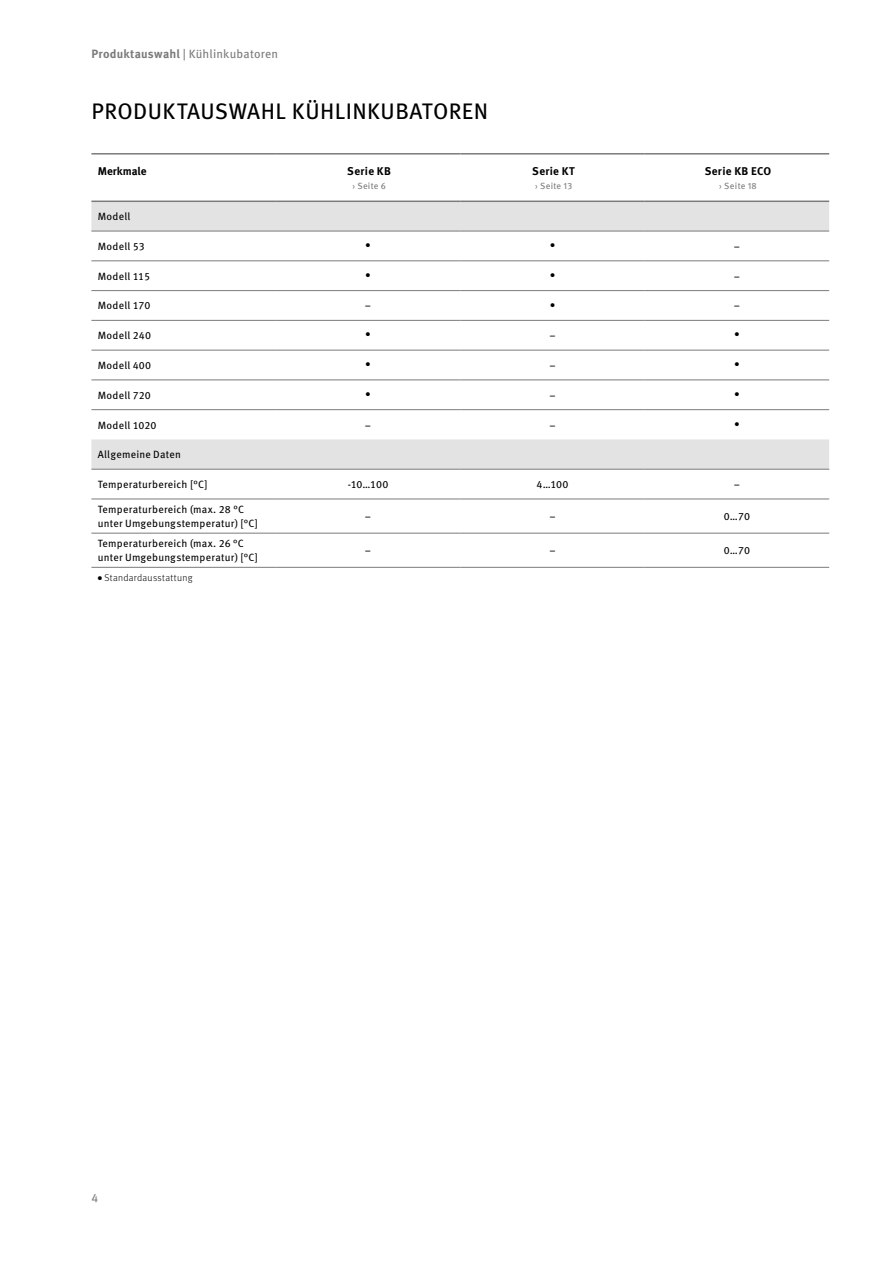
<style>
.page{position:relative;width:893px;height:1263px;background:#fff}
.page>*{position:absolute;margin:0;border:0;box-sizing:border-box;transform-origin:0 0}
.t1{font:22.5px "Meta Pro";letter-spacing:.02em;color:#000}
.t2{font:12px "Meta Pro";letter-spacing:.015em;color:#7c7b7b}
.t3{font:700 11.25px "Meta Pro";letter-spacing:.025em;color:#000}
.t4{font:700 11.25px "Meta Pro";color:#000}
.t5{font:10.5px/13.5px "Meta Pro";letter-spacing:.02em;color:#000}
.t6{font:300 9.75px "Meta Pro";letter-spacing:.025em;color:#000}
.t7{font:9px "Meta Pro";letter-spacing:.035em;color:#7c7b7b}
.t8{font:5.25px "Meta Pro";color:#000}
.s1{font-weight:700}
.s2{font-size:5.25px}
</style>
<div class="page">
<svg style="left:91px;top:202px;width:738px;height:267px"></svg>
<hr style="left:91px;top:153px;width:185px;height:2px;background:#7c7b7b">
<hr style="left:91px;top:201px;width:185px;height:1px;background:#7c7b7b">
<hr style="left:276px;top:153px;width:184px;height:2px;background:#7c7b7b">
<hr style="left:276px;top:201px;width:184px;height:1px;background:#7c7b7b">
<hr style="left:460px;top:153px;width:185px;height:2px;background:#7c7b7b">
<hr style="left:460px;top:201px;width:185px;height:1px;background:#7c7b7b">
<hr style="left:645px;top:153px;width:184px;height:2px;background:#7c7b7b">
<hr style="left:645px;top:201px;width:184px;height:1px;background:#7c7b7b">
<hr style="left:645px;top:231px;width:184px;height:1px;background:#7c7b7b">
<hr style="left:91px;top:260px;width:185px;height:1px;background:#7c7b7b">
<hr style="left:276px;top:260px;width:184px;height:1px;background:#7c7b7b">
<hr style="left:460px;top:260px;width:185px;height:1px;background:#7c7b7b">
<hr style="left:645px;top:260px;width:184px;height:1px;background:#7c7b7b">
<hr style="left:91px;top:290px;width:185px;height:1px;background:#7c7b7b">
<hr style="left:276px;top:290px;width:184px;height:1px;background:#7c7b7b">
<hr style="left:460px;top:290px;width:185px;height:1px;background:#7c7b7b">
<hr style="left:645px;top:290px;width:184px;height:1px;background:#7c7b7b">
<hr style="left:91px;top:320px;width:185px;height:1px;background:#7c7b7b">
<hr style="left:276px;top:320px;width:184px;height:1px;background:#7c7b7b">
<hr style="left:460px;top:320px;width:185px;height:1px;background:#7c7b7b">
<hr style="left:645px;top:320px;width:184px;height:1px;background:#7c7b7b">
<hr style="left:91px;top:350px;width:185px;height:1px;background:#7c7b7b">
<hr style="left:276px;top:350px;width:184px;height:1px;background:#7c7b7b">
<hr style="left:460px;top:350px;width:185px;height:1px;background:#7c7b7b">
<hr style="left:645px;top:350px;width:184px;height:1px;background:#7c7b7b">
<hr style="left:91px;top:379px;width:185px;height:1px;background:#7c7b7b">
<hr style="left:276px;top:379px;width:184px;height:1px;background:#7c7b7b">
<hr style="left:460px;top:379px;width:185px;height:1px;background:#7c7b7b">
<hr style="left:645px;top:379px;width:184px;height:1px;background:#7c7b7b">
<hr style="left:91px;top:409px;width:185px;height:1px;background:#7c7b7b">
<hr style="left:276px;top:409px;width:184px;height:1px;background:#7c7b7b">
<hr style="left:460px;top:409px;width:185px;height:1px;background:#7c7b7b">
<hr style="left:645px;top:409px;width:184px;height:1px;background:#7c7b7b">
<hr style="left:645px;top:469px;width:184px;height:1px;background:#7c7b7b">
<hr style="left:91px;top:499px;width:185px;height:1px;background:#7c7b7b">
<hr style="left:276px;top:499px;width:184px;height:1px;background:#7c7b7b">
<hr style="left:460px;top:499px;width:185px;height:1px;background:#7c7b7b">
<hr style="left:645px;top:499px;width:184px;height:1px;background:#7c7b7b">
<hr style="left:91px;top:533px;width:185px;height:1px;background:#7c7b7b">
<hr style="left:276px;top:533px;width:184px;height:1px;background:#7c7b7b">
<hr style="left:460px;top:533px;width:185px;height:1px;background:#7c7b7b">
<hr style="left:645px;top:533px;width:184px;height:1px;background:#7c7b7b">
<hr style="left:91px;top:231px;width:185px;height:1px;background:#7c7b7b">
<hr style="left:276px;top:231px;width:184px;height:1px;background:#7c7b7b">
<hr style="left:460px;top:231px;width:185px;height:1px;background:#7c7b7b">
<hr style="left:91px;top:469px;width:185px;height:1px;background:#7c7b7b">
<hr style="left:276px;top:469px;width:184px;height:1px;background:#7c7b7b">
<hr style="left:460px;top:469px;width:185px;height:1px;background:#7c7b7b">
<hr style="left:91px;top:567px;width:185px;height:1px;background:#7c7b7b">
<hr style="left:276px;top:567px;width:184px;height:1px;background:#7c7b7b">
<hr style="left:460px;top:567px;width:185px;height:1px;background:#7c7b7b">
<hr style="left:645px;top:567px;width:184px;height:1px;background:#7c7b7b">
<p class="t2" style="left:91px;top:44px;width:188px"><span class="s1">Produktauswahl</span> | Kühlinkubatoren</p>
<h1 class="t1" style="left:92px;top:94px;width:398px">PRODUKTAUSWAHL KÜHLINKUBATOREN</h1>
<p class="t4" style="left:98px;top:162px;width:50px">Merkmale</p>
<p class="t3" style="left:347px;top:162px;width:45px">Serie KB</p>
<p class="t7" style="left:352px;top:178px;width:35px">› Seite 6</p>
<p class="t3" style="left:532px;top:162px;width:44px">Serie KT</p>
<p class="t7" style="left:535px;top:178px;width:39px">› Seite 13</p>
<p class="t3" style="left:705px;top:162px;width:68px">Serie KB ECO</p>
<p class="t7" style="left:719px;top:178px;width:39px">› Seite 18</p>
<p class="t5" style="left:98px;top:209px;width:34px">Modell</p>
<p class="t5" style="left:98px;top:239px;width:48px">Modell 53</p>
<p class="t8" style="left:366px;top:241px;width:6px">●</p>
<p class="t8" style="left:550px;top:241px;width:6px">●</p>
<p class="t5" style="left:734px;top:239px;width:8px">–</p>
<p class="t5" style="left:98px;top:269px;width:54px">Modell 115</p>
<p class="t8" style="left:366px;top:271px;width:6px">●</p>
<p class="t8" style="left:550px;top:271px;width:6px">●</p>
<p class="t5" style="left:734px;top:269px;width:8px">–</p>
<p class="t5" style="left:98px;top:298px;width:54px">Modell 170</p>
<p class="t5" style="left:365px;top:298px;width:8px">–</p>
<p class="t8" style="left:550px;top:301px;width:6px">●</p>
<p class="t5" style="left:734px;top:298px;width:8px">–</p>
<p class="t5" style="left:98px;top:328px;width:55px">Modell 240</p>
<p class="t8" style="left:366px;top:331px;width:6px">●</p>
<p class="t5" style="left:549px;top:328px;width:8px">–</p>
<p class="t8" style="left:735px;top:331px;width:6px">●</p>
<p class="t5" style="left:98px;top:358px;width:55px">Modell 400</p>
<p class="t8" style="left:366px;top:360px;width:6px">●</p>
<p class="t5" style="left:549px;top:358px;width:8px">–</p>
<p class="t8" style="left:735px;top:360px;width:6px">●</p>
<p class="t5" style="left:98px;top:388px;width:55px">Modell 720</p>
<p class="t8" style="left:366px;top:390px;width:6px">●</p>
<p class="t5" style="left:549px;top:388px;width:8px">–</p>
<p class="t8" style="left:735px;top:390px;width:6px">●</p>
<p class="t5" style="left:98px;top:417px;width:60px">Modell 1020</p>
<p class="t5" style="left:365px;top:417px;width:8px">–</p>
<p class="t5" style="left:549px;top:417px;width:8px">–</p>
<p class="t8" style="left:735px;top:420px;width:6px">●</p>
<p class="t5" style="left:98px;top:447px;width:85px">Allgemeine Daten</p>
<p class="t5" style="left:98px;top:477px;width:111px">Temperaturbereich [°C]</p>
<p class="t5" style="left:348px;top:477px;width:42px">-10…100</p>
<p class="t5" style="left:536px;top:477px;width:34px">4…100</p>
<p class="t5" style="left:734px;top:477px;width:8px">–</p>
<p class="t5" style="left:98px;top:502px;width:162px">Temperaturbereich (max. 28 °C unter Umgebungstemperatur) [°C]</p>
<p class="t5" style="left:365px;top:509px;width:8px">–</p>
<p class="t5" style="left:549px;top:509px;width:8px">–</p>
<p class="t5" style="left:724px;top:509px;width:28px">0…70</p>
<p class="t5" style="left:98px;top:536px;width:162px">Temperaturbereich (max. 26 °C unter Umgebungstemperatur) [°C]</p>
<p class="t5" style="left:365px;top:543px;width:8px">–</p>
<p class="t5" style="left:549px;top:543px;width:8px">–</p>
<p class="t5" style="left:724px;top:543px;width:28px">0…70</p>
<p class="t6" style="left:98px;top:571px;width:96px"><span class="s2">●</span> Standardausstattung</p>
<p class="t2" style="left:91px;top:1188px;width:8px">4</p>
</div>
